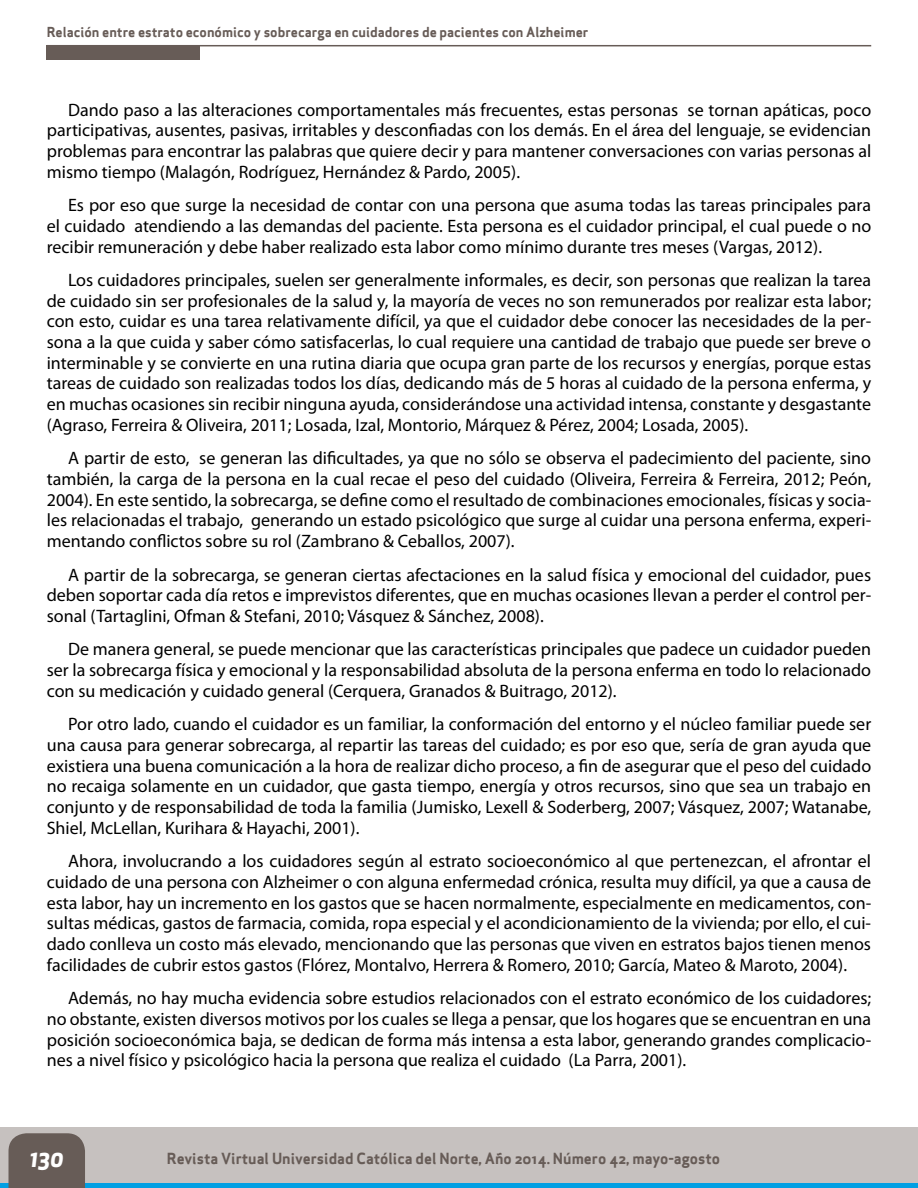
<style>
.page{position:relative;width:918px;height:1188px;background:#fff}
.page>*{position:absolute;margin:0;border:0;box-sizing:border-box;transform-origin:0 0}
.t1{font:italic 700 22.5px "Apex New";color:#fff}
.t2{font:18px/20.7px "Myriad Pro";color:#000;text-align:justify}
.t3{font:15px "Apex Sans Bold ST";color:#675c57}
.t4{font:13.5px "Apex Sans Bold ST";color:#675c57}
</style>
<div class="page">
<div style="left:0;top:1128px;width:918px;height:60px;background:#c6c1bf"></div>
<hr style="left:0;top:1184px;width:918px;height:4px;background:#009fe3">
<div style="left:9px;top:1133px;width:76px;height:55px;background:#675c57"></div>
<hr style="left:47px;top:45px;width:824px;height:1px;background:#675c57">
<div style="left:47px;top:45px;width:153px;height:14px;background:#675c57"></div>
<p class="t4" style="left:47px;top:23px;width:543px">Relación entre estrato económico y sobrecarga en cuidadores de pacientes con Alzheimer</p>
<p class="t2" style="left:47px;top:99px;width:826px;text-indent:21px">Dando paso a las alteraciones comportamentales más frecuentes, estas personas se tornan apáticas, poco participativas, ausentes, pasivas, irritables y desconfiadas con los demás. En el área del lenguaje, se evidencian problemas para encontrar las palabras que quiere decir y para mantener conversaciones con varias personas al mismo tiempo (Malagón, Rodríguez, Hernández &amp; Pardo, 2005).</p>
<p class="t2" style="left:47px;top:194px;width:826px;text-indent:21px">Es por eso que surge la necesidad de contar con una persona que asuma todas las tareas principales para el cuidado atendiendo a las demandas del paciente. Esta persona es el cuidador principal, el cual puede o no recibir remuneración y debe haber realizado esta labor como mínimo durante tres meses (Vargas, 2012).</p>
<p class="t2" style="left:47px;top:269px;width:826px;text-indent:21px">Los cuidadores principales, suelen ser generalmente informales, es decir, son personas que realizan la tarea de cuidado sin ser profesionales de la salud y, la mayoría de veces no son remunerados por realizar esta labor; con esto, cuidar es una tarea relativamente difícil, ya que el cuidador debe conocer las necesidades de la per&shy;sona a la que cuida y saber cómo satisfacerlas, lo cual requiere una cantidad de trabajo que puede ser breve o interminable y se convierte en una rutina diaria que ocupa gran parte de los recursos y energías, porque estas tareas de cuidado son realizadas todos los días, dedicando más de 5 horas al cuidado de la persona enferma, y en muchas ocasiones sin recibir ninguna ayuda, considerándose una actividad intensa, constante y desgastante (Agraso, Ferreira &amp; Oliveira, 2011; Losada, Izal, Montorio, Márquez &amp; Pérez, 2004; Losada, 2005).</p>
<p class="t2" style="left:47px;top:448px;width:826px;text-indent:21px">A partir de esto, se generan las dificultades, ya que no sólo se observa el padecimiento del paciente, sino también, la carga de la persona en la cual recae el peso del cuidado (Oliveira, Ferreira &amp; Ferreira, 2012; Peón, 2004). En este sentido, la sobrecarga, se define como el resultado de combinaciones emocionales, físicas y socia&shy;les relacionadas el trabajo, generando un estado psicológico que surge al cuidar una persona enferma, experi&shy;mentando conflictos sobre su rol (Zambrano &amp; Ceballos, 2007).</p>
<p class="t2" style="left:47px;top:564px;width:826px;text-indent:21px">A partir de la sobrecarga, se generan ciertas afectaciones en la salud física y emocional del cuidador, pues deben soportar cada día retos e imprevistos diferentes, que en muchas ocasiones llevan a perder el control per&shy;sonal (Tartaglini, Ofman &amp; Stefani, 2010; Vásquez &amp; Sánchez, 2008).</p>
<p class="t2" style="left:47px;top:639px;width:826px;text-indent:21px">De manera general, se puede mencionar que las características principales que padece un cuidador pueden ser la sobrecarga física y emocional y la responsabilidad absoluta de la persona enferma en todo lo relacionado con su medicación y cuidado general (Cerquera, Granados &amp; Buitrago, 2012).</p>
<p class="t2" style="left:47px;top:714px;width:826px;text-indent:21px">Por otro lado, cuando el cuidador es un familiar, la conformación del entorno y el núcleo familiar puede ser una causa para generar sobrecarga, al repartir las tareas del cuidado; es por eso que, sería de gran ayuda que existiera una buena comunicación a la hora de realizar dicho proceso, a fin de asegurar que el peso del cuidado no recaiga solamente en un cuidador, que gasta tiempo, energía y otros recursos, sino que sea un trabajo en conjunto y de responsabilidad de toda la familia (Jumisko, Lexell &amp; Soderberg, 2007; Vásquez, 2007; Watanabe, Shiel, McLellan, Kurihara &amp; Hayachi, 2001).</p>
<p class="t2" style="left:47px;top:851px;width:826px;text-indent:21px">Ahora, involucrando a los cuidadores según al estrato socioeconómico al que pertenezcan, el afrontar el cuidado de una persona con Alzheimer o con alguna enfermedad crónica, resulta muy difícil, ya que a causa de esta labor, hay un incremento en los gastos que se hacen normalmente, especialmente en medicamentos, con&shy;sultas médicas, gastos de farmacia, comida, ropa especial y el acondicionamiento de la vivienda; por ello, el cui&shy;dado conlleva un costo más elevado, mencionando que las personas que viven en estratos bajos tienen menos facilidades de cubrir estos gastos (Flórez, Montalvo, Herrera &amp; Romero, 2010; García, Mateo &amp; Maroto, 2004).</p>
<p class="t2" style="left:47px;top:988px;width:826px;text-indent:21px">Además, no hay mucha evidencia sobre estudios relacionados con el estrato económico de los cuidadores; no obstante, existen diversos motivos por los cuales se llega a pensar, que los hogares que se encuentran en una posición socioeconómica baja, se dedican de forma más intensa a esta labor, generando grandes complicacio&shy;nes a nivel físico y psicológico hacia la persona que realiza el cuidado (La Parra, 2001).</p>
<p class="t1" style="left:30px;top:1142px;width:35px">130</p>
<p class="t3" style="left:167px;top:1148px;width:555px">Revista Virtual Universidad Católica del Norte, Año 2014. Número 42, mayo-agosto</p>
</div>
